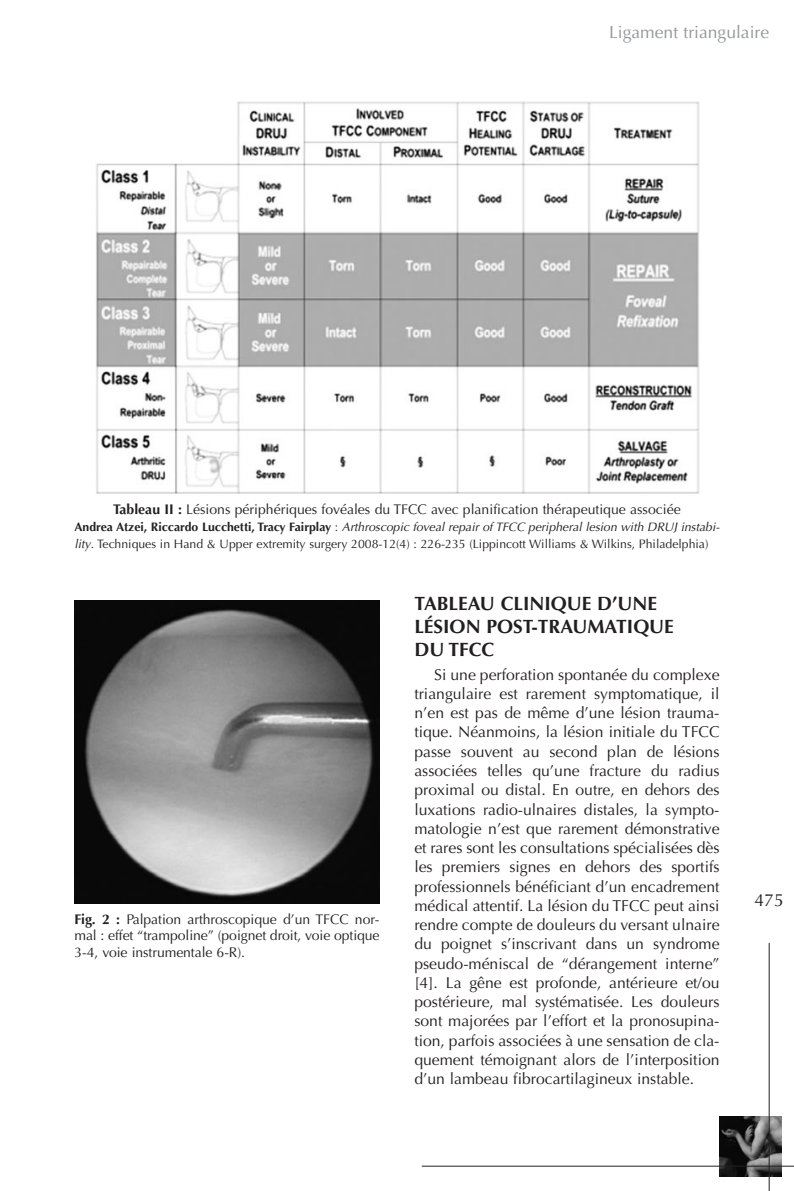
<style>
.page{position:relative;width:794px;height:1191px;background:#fff}
.page>*{position:absolute;margin:0;border:0;box-sizing:border-box;transform-origin:0 0}
.t1{font:700 19.25px/22.8px "Optima";color:#231f20}
.t2{font:17.5px "Optima";color:#939598}
.t3{font:17.5px "Optima";color:#231f20}
.t4{font:15.75px/19.2px "Optima";color:#231f20;text-align:justify}
.t5{font:14px/16.6px "Optima";color:#231f20;text-align:justify}
.t6{font:12.25px/16.6px "Optima";color:#231f20}
.s1{font-weight:700}
.s2{font-style:italic}
</style>
<div class="page">
<img style="left:719px;top:1116px;width:63px;height:60px">
<hr style="left:422px;top:1165px;width:372px;height:1px;background:#231f20">
<hr style="left:768px;top:943px;width:1px;height:248px;background:#231f20">
<img style="left:96px;top:101px;width:603px;height:393px">
<img style="left:74px;top:601px;width:305px;height:302px">
<p class="t2" style="left:609px;top:25px;width:161px">Ligament triangulaire</p>
<p class="t5" style="left:113px;top:502px;width:569px"><span class="s1">Tableau II :</span> Lésions périphériques fovéales du TFCC avec planification thérapeutique associée</p>
<p class="t6" style="left:74px;top:519px;width:649px"><span class="s1">A n d re a Atz e i , R i c ca rd o L u c c h e tt i , Tra cy Fa i r p l ay</span> : <span class="s2">Arthroscopic foveal repair of TFCC peripheral lesion with DRUJ instabi&shy;lity</span>. Techniques in Hand &amp; Upper extremity surgery 2008-12(4) : 226-235 (Lippincott Williams &amp; Wilkins, Philadelphia)</p>
<p class="t5" style="left:74px;top:912px;width:307px"><span class="s1">Fig. 2 :</span> Palpation arthroscopique d’un TFCC nor&shy;mal : effet “trampoline” (poignet droit, voie optique 3-4, voie instrumentale 6-R).</p>
<p class="t1" style="left:414px;top:594px;width:261px">TABLEAU CLINIQUE D’UNE<br>LÉSION POST-TRAUMATIQUE<br>DU TFCC</p>
<p class="t4" style="left:414px;top:666px;width:307px;text-indent:20px">Si une perforation spontanée du complexe triangulaire est rarement symptomatique, il n’en est pas de même d’une lésion trauma&shy;tique. Néanmoins, la lésion initiale du TFCC passe souvent au second plan de lésions associées telles qu’une fracture du radius proximal ou distal. En outre, en dehors des luxations radio-ulnaires distales, la sympto&shy;matologie n’est que rarement démonstrative et rares sont les consultations spécialisées dès les premiers signes en dehors des sportifs professionnels bénéficiant d’un encadrement médical attentif. La lésion du TFCC peut ainsi rendre compte de douleurs du versant ulnaire du poignet s’inscrivant dans un syndrome pseudo-méniscal de “dérangement interne” [4]. La gêne est profonde, antérieure et/ou postérieure, mal systématisée. Les douleurs sont majorées par l’effort et la pronosupina&shy;tion, parfois associées à une sensation de cla&shy;quement témoignant alors de l’interposition d’un lambeau fibrocartilagineux instable.</p>
<p class="t3" style="left:754px;top:893px;width:31px">475</p>
</div>
